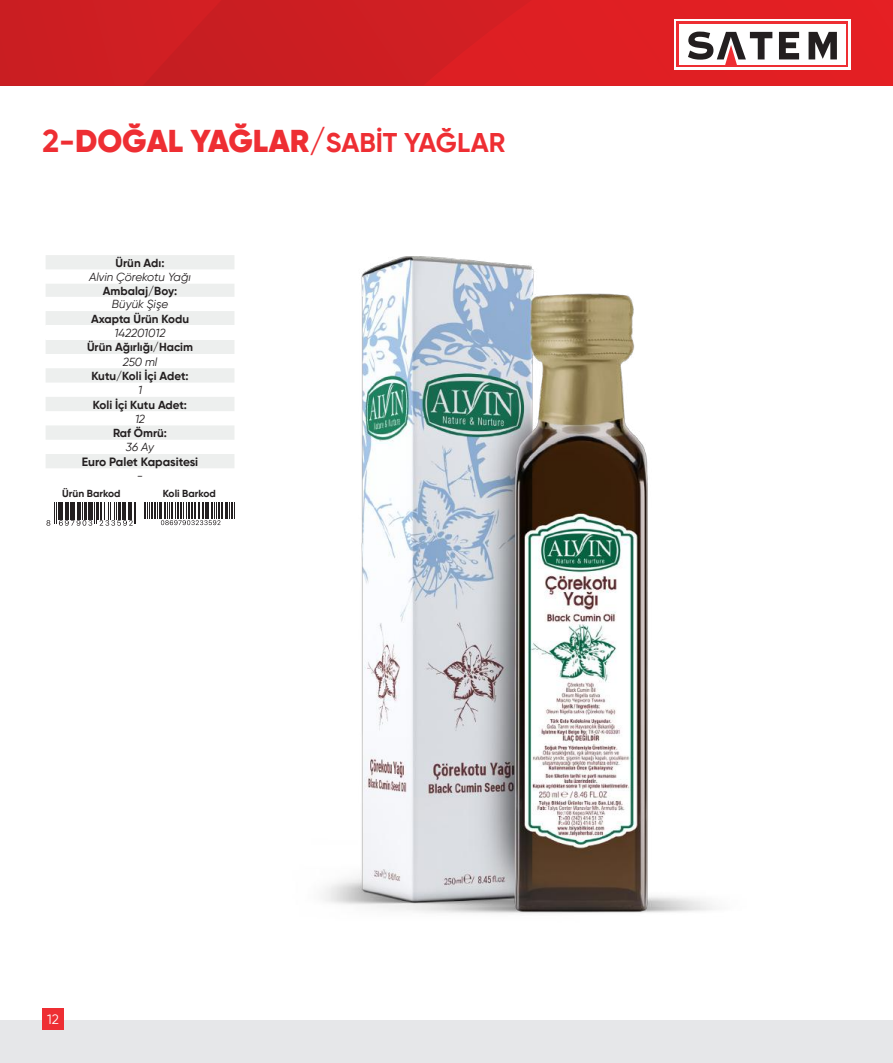
<style>
.page{position:relative;width:893px;height:1063px;background:#fff}
.page>*{position:absolute;margin:0;border:0;box-sizing:border-box;transform-origin:0 0}
.t1{font:900 31.5px "Gilroy";color:#ee2e33}
.t2{font:13.5px "Gilroy";color:#fff}
.t3{font:700 12px "Gilroy";letter-spacing:-.005em;color:#231f20}
.t4{font:italic 12px "Gilroy";color:#231f20}
.t5{font:700 11.7px "Gilroy";color:#231f20}
.t6{font:italic 11.7px "Gilroy";color:#231f20}
.t7{font:700 10.2px "Gilroy";color:#231f20}
.s1{font-weight:700}
.s2{font-weight:700;font-size:27px}
</style>
<div class="page">
<svg style="left:46px;top:255px;width:188px;height:213px;fill:#edefee"></svg>
<div style="left:46px;top:325px;width:188px;height:15px;background:#fff"></div>
<svg style="left:46px;top:502px;width:90px;height:24px"></svg>
<svg style="left:144px;top:503px;width:91px;height:22px"></svg>
<img style="left:323px;top:256px;width:391px;height:658px">
<div style="left:0;top:0;width:893px;height:86px;background:#cc1e22"></div>
<svg style="left:425px;top:0;width:468px;height:86px"></svg>
<svg style="left:674px;top:19px;width:176px;height:51px"></svg>
<svg style="left:676px;top:22px;width:172px;height:45px"></svg>
<div style="left:679px;top:24px;width:166px;height:40px;background:#fff"></div>
<svg style="left:779px;top:32px;width:20px;height:27px"></svg>
<svg style="left:809px;top:32px;width:28px;height:27px"></svg>
<svg style="left:688px;top:32px;width:84px;height:34px"></svg>
<div style="left:0;top:1020px;width:893px;height:43px;background:#e6e7e9"></div>
<div style="left:43px;top:1008px;width:21px;height:22px;background:#ee2e33"></div>
<p class="t1" style="left:42px;top:121px;width:464px"><span class="s1">2-</span>DOĞAL YAĞLAR<span class="s1">/</span><span class="s2">SABİT YAĞLAR</span></p>
<p class="t5" style="left:116px;top:255px;width:50px">Ürün Adı:</p>
<p class="t6" style="left:89px;top:270px;width:103px">Alvin Çörekotu Yağı</p>
<p class="t5" style="left:103px;top:283px;width:76px">Ambalaj/Boy:</p>
<p class="t6" style="left:112px;top:297px;width:58px">Büyük Şişe</p>
<p class="t5" style="left:91px;top:311px;width:100px">Axapta Ürün Kodu</p>
<p class="t6" style="left:115px;top:326px;width:52px">142201012</p>
<p class="t5" style="left:87px;top:340px;width:107px">Ürün Ağırlığı/Hacim</p>
<p class="t6" style="left:123px;top:354px;width:36px">250 ml</p>
<p class="t5" style="left:91px;top:369px;width:99px">Kutu/Koli İçi Adet:</p>
<p class="t6" style="left:138px;top:383px;width:5px">1</p>
<p class="t5" style="left:93px;top:397px;width:96px">Koli İçi Kutu Adet:</p>
<p class="t6" style="left:135px;top:412px;width:12px">12</p>
<p class="t5" style="left:113px;top:426px;width:55px">Raf Ömrü:</p>
<p class="t6" style="left:126px;top:440px;width:30px">36 Ay</p>
<p class="t3" style="left:82px;top:454px;width:118px">Euro Palet Kapasitesi</p>
<p class="t4" style="left:137px;top:469px;width:8px">-</p>
<p class="t7" style="left:62px;top:487px;width:60px">Ürün Barkod</p>
<p class="t7" style="left:163px;top:487px;width:55px">Koli Barkod</p>
<p class="t2" style="left:47px;top:1011px;width:13px">12</p>
</div>
